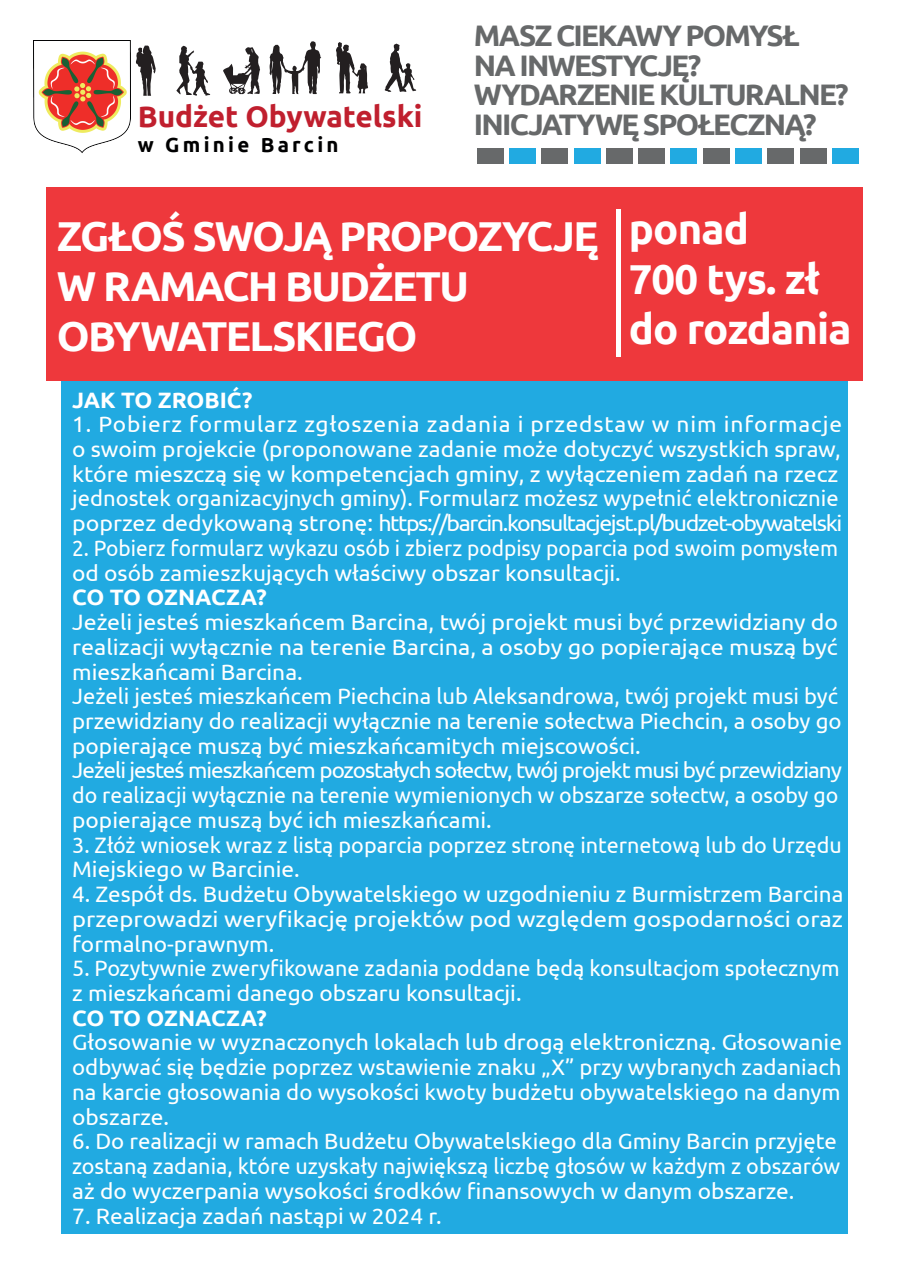
<style>
.page{position:relative;width:899px;height:1269px;background:#fff}
.page>*{position:absolute;margin:0;border:0;box-sizing:border-box;transform-origin:0 0}
.t1{font:700 41.85px/50.1px "Ubuntu";letter-spacing:-.04em;color:#fff}
.t2{font:700 41.85px/50.1px "Ubuntu";letter-spacing:-.02em;color:#fff}
.t3{font:700 29.7px/29.7px "Ubuntu";letter-spacing:-.06em;color:#67696a}
.t4{font:700 29.7px "Ubuntu";color:#c01f2e}
.t5{font:22.2px/24.8px "Ubuntu";color:#fff}
.t6{font:22.2px/24.8px "Ubuntu";color:#fff;scale:1.04 1}
.t7{font:22.2px/24.8px "Ubuntu";color:#fff;scale:.94 1}
.t8{font:700 22.2px "Ubuntu";color:#fff}
.t9{font:700 20.4px "Ubuntu";letter-spacing:.16em;color:#000001}
</style>
<div class="page">
<img style="left:34px;top:40px;width:97px;height:113px">
<svg style="left:270px;top:41px;width:51px;height:53px"></svg>
<svg style="left:336px;top:42px;width:32px;height:52px"></svg>
<svg style="left:223px;top:47px;width:37px;height:47px"></svg>
<svg style="left:176px;top:46px;width:34px;height:50px"></svg>
<svg style="left:385px;top:44px;width:31px;height:48px"></svg>
<svg style="left:136px;top:46px;width:20px;height:50px"></svg>
<div style="left:61px;top:194px;width:787px;height:1039px;background:#21aae1"></div>
<div style="left:46px;top:188px;width:817px;height:193px;background:#ee383c"></div>
<div style="left:616px;top:209px;width:5px;height:147px;background:#fff"></div>
<div style="left:478px;top:148px;width:26px;height:16px;background:#67696a"></div>
<div style="left:510px;top:148px;width:26px;height:16px;background:#21aae1"></div>
<div style="left:542px;top:148px;width:26px;height:16px;background:#67696a"></div>
<div style="left:606px;top:148px;width:26px;height:16px;background:#67696a"></div>
<div style="left:574px;top:148px;width:26px;height:16px;background:#21aae1"></div>
<div style="left:639px;top:148px;width:26px;height:16px;background:#67696a"></div>
<div style="left:671px;top:148px;width:26px;height:16px;background:#21aae1"></div>
<div style="left:703px;top:148px;width:26px;height:16px;background:#67696a"></div>
<div style="left:767px;top:148px;width:26px;height:16px;background:#67696a"></div>
<div style="left:735px;top:148px;width:26px;height:16px;background:#21aae1"></div>
<div style="left:800px;top:148px;width:26px;height:16px;background:#67696a"></div>
<div style="left:832px;top:148px;width:26px;height:16px;background:#21aae1"></div>
<h2 class="t4" style="left:138px;top:99px;width:286px">Budżet Obywatelski</h2>
<p class="t9" style="left:138px;top:132px;width:202px">w Gminie Barcin</p>
<h2 class="t3" style="left:474px;top:20px;width:376px">MASZ CIEKAWY POMYSŁ<br>NA INWESTYCJĘ?<br>WYDARZENIE KULTURALNE?<br>INICJATYWĘ SPOŁECZNĄ?</h2>
<h1 class="t1" style="left:57px;top:211px;width:543px">ZGŁOŚ SWOJĄ PROPOZYCJĘ<br>W RAMACH BUDŻETU<br>OBYWATELSKIEGO</h1>
<h1 class="t2" style="left:629px;top:203px;width:224px">ponad<br>700 tys. zł do rozdania</h1>
<p class="t8" style="left:72px;top:386px;width:182px">JAK TO ZROBIĆ?</p>
<p class="t5" style="left:72px;top:411px;width:772px">1. Pobierz formularz zgłoszenia zadania i przedstaw w nim informacje o swoim projekcie (proponowane zadanie może dotyczyć wszystkich spraw, które mieszczą się w kompetencjach gminy, z wyłączeniem zadań na rzecz jednostek organizacyjnych gminy). Formularz możesz wypełnić elektronicznie poprzez dedykowaną stronę: https://barcin.konsultacjejst.pl/budzet-obywatelski</p>
<p class="t7" style="left:72px;top:535px;width:816px">2. Pobierz formularz wykazu osób i zbierz podpisy poparcia pod swoim pomysłem od osób zamieszkujących właściwy obszar konsultacji.</p>
<p class="t8" style="left:72px;top:584px;width:196px">CO TO OZNACZA?</p>
<p class="t6" style="left:72px;top:609px;width:742px">Jeżeli jesteś mieszkańcem Barcina, twój projekt musi być przewidziany do realizacji wyłącznie na terenie Barcina, a osoby go popierające muszą być mieszkańcami Barcina.<br>Jeżeli jesteś mieszkańcem Piechcina lub Aleksandrowa, twój projekt musi być przewidziany do realizacji wyłącznie na terenie sołectwa Piechcin, a osoby go popierające muszą być mieszkańcamitych miejscowości.<br>Jeżeli jesteś mieszkańcem pozostałych sołectw, twój projekt musi być przewidziany do realizacji wyłącznie na terenie wymienionych w obszarze sołectw, a osoby go popierające muszą być ich mieszkańcami.</p>
<p class="t5" style="left:72px;top:832px;width:771px">3. Złóż wniosek wraz z listą poparcia poprzez stronę internetową lub do Urzędu<br>Miejskiego w Barcinie.</p>
<p class="t5" style="left:72px;top:881px;width:773px;text-align:justify">4. Zespół ds. Budżetu Obywatelskiego w uzgodnieniu z Burmistrzem Barcina przeprowadzi weryfikację projektów pod względem gospodarności oraz formalno-prawnym.</p>
<p class="t5" style="left:72px;top:955px;width:769px">5. Pozytywnie zweryfikowane zadania poddane będą konsultacjom społecznym z mieszkańcami danego obszaru konsultacji.</p>
<p class="t8" style="left:72px;top:1004px;width:196px">CO TO OZNACZA?</p>
<p class="t5" style="left:72px;top:1029px;width:771px;text-align:justify">Głosowanie w wyznaczonych lokalach lub drogą elektroniczną. Głosowanie odbywać się będzie poprzez wstawienie znaku „X” przy wybranych zadaniach na karcie głosowania do wysokości kwoty budżetu obywatelskiego na danym obszarze.</p>
<p class="t5" style="left:72px;top:1128px;width:770px">6. Do realizacji w ramach Budżetu Obywatelskiego dla Gminy Barcin przyjęte zostaną zadania, które uzyskały największą liczbę głosów w każdym z obszarów aż do wyczerpania wysokości środków finansowych w danym obszarze.</p>
<p class="t5" style="left:72px;top:1202px;width:371px">7. Realizacja zadań nastąpi w 2024 r.</p>
</div>
